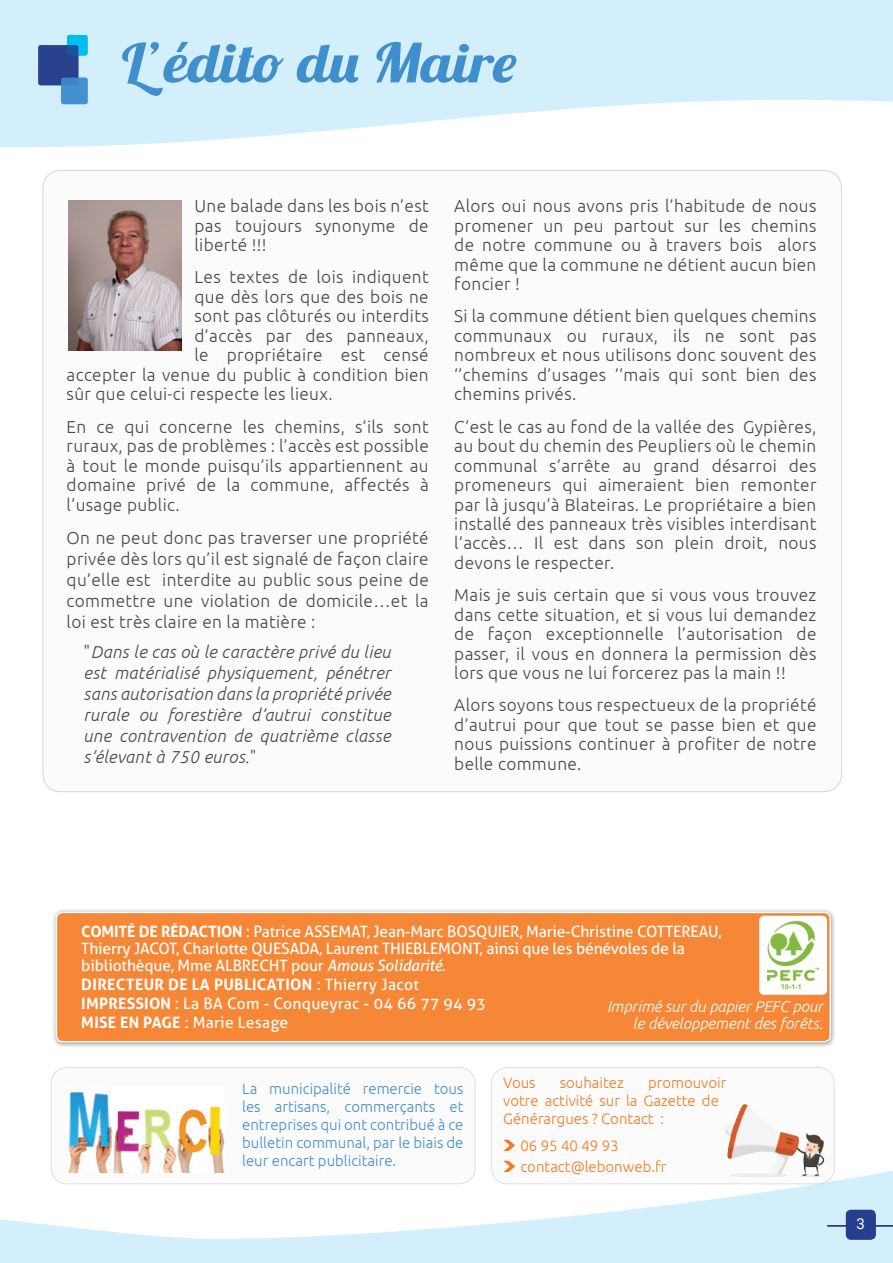
<style>
.page{position:relative;width:893px;height:1263px;background:#fff}
.page>*{position:absolute;margin:0;border:0;box-sizing:border-box;transform-origin:0 0}
.t1{font:54px "Lobster 1.4";color:#408fcd;scale:1.15 1}
.t2{font:300 17.25px/19.5px "Ubuntu";letter-spacing:.02em;color:#454647;text-align:justify}
.t3{font:italic 300 17.25px/21px "Ubuntu";letter-spacing:.02em;color:#454647;text-align:justify}
.t4{font:15.6px/16.8px "Aller";letter-spacing:-.01em;color:#fff}
.t5{font:15.6px/19px "Aller";letter-spacing:.015em;color:#fff}
.t6{font:italic 300 15.6px/17.1px "Ubuntu";color:#fff;text-align:right}
.t7{font:300 15px/18px "Ubuntu";color:#408fcd;text-align:justify}
.t8{font:300 15px/18px "Ubuntu";color:#f47921}
.t9{font:15px "Roboto";color:#fff}
.s1{font-style:normal}
.s2{font-weight:700}
.s3{font-style:italic}
.s4{font-family:"Spy Agency Expanded";font-weight:400;font-size:18px}
</style>
<div class="page">
<svg style="left:0;top:1067px;width:893px;height:196px"></svg>
<svg style="left:0;top:0;width:893px;height:334px;fill:#d3effb"></svg>
<div style="left:51px;top:1067px;width:424px;height:117px;background:#fafafa;border-radius:16px"></div>
<div style="left:51px;top:1067px;width:424px;height:117px;border:1px solid #cdced0;border-radius:16px"></div>
<img style="left:68px;top:1091px;width:157px;height:81px">
<div style="left:492px;top:1067px;width:342px;height:117px;background:#fafafa;border-radius:16px"></div>
<div style="left:491px;top:1067px;width:343px;height:117px;border:1px solid #cdced0;border-radius:16px"></div>
<img style="left:726px;top:1104px;width:99px;height:73px">
<div style="left:52px;top:908px;width:785px;height:140px;background:#231f20;opacity:.46"></div>
<div style="left:56px;top:912px;width:774px;height:130px;background:#f58737;border-radius:6px"></div>
<div style="left:56px;top:912px;width:775px;height:130px;border:1px solid #fff;border-radius:6px"></div>
<div style="left:759px;top:916px;width:68px;height:79px;background:#fff;border-radius:5px"></div>
<img style="left:767px;top:920px;width:53px;height:70px">
<div style="left:43px;top:170px;width:799px;height:622px;background:#fbfbfb;border-radius:18px"></div>
<img style="left:68px;top:200px;width:114px;height:151px">
<div style="left:846px;top:1210px;width:30px;height:29px;background:#253f8e;border-radius:5px"></div>
<hr style="left:828px;top:1225px;width:65px;height:1px;background:#253f8e">
<div style="left:67px;top:35px;width:21px;height:21px;background:#01bdf2;border-radius:3px"></div>
<div style="left:38px;top:45px;width:40px;height:40px;background:#253f8e;border-radius:3px"></div>
<div style="left:61px;top:78px;width:27px;height:26px;background:linear-gradient(to bottom,#3f8ac8,#4493d0);border-radius:2px"></div>
<h1 class="t1" style="left:122px;top:28px;width:345px">L’édito du Maire</h1>
<p class="t2" style="left:195px;top:196px;width:236px">Une balade dans les bois n’est pas toujours synonyme de liberté !!!</p>
<p class="t2" style="left:195px;top:267px;width:236px">Les textes de lois indiquent</p>
<p class="t2" style="left:195px;top:287px;width:236px">que dès lors que des bois ne</p>
<p class="t2" style="left:195px;top:306px;width:236px">sont pas clôturés ou interdits</p>
<p class="t2" style="left:195px;top:326px;width:236px">d’accès par des panneaux,</p>
<p class="t2" style="left:195px;top:345px;width:236px">le propriétaire est censé</p>
<p class="t2" style="left:67px;top:365px;width:364px">accepter la venue du public à condition bien</p>
<p class="t2" style="left:67px;top:384px;width:267px">sûr que celui-ci respecte les lieux.</p>
<p class="t2" style="left:67px;top:416px;width:364px">En ce qui concerne les chemins, s’ils sont ruraux, pas de problèmes : l’accès est possible à tout le monde puisqu’ils appartiennent au domaine privé de la commune, affectés à l’usage public.</p>
<p class="t2" style="left:67px;top:527px;width:364px;line-height:21px">On ne peut donc pas traverser une propriété privée dès lors qu’il est signalé de façon claire qu’elle est interdite au public sous peine de commettre une violation de domicile…et la loi est très claire en la matière :</p>
<p class="t3" style="left:84px;top:641px;width:308px"><span class="s1">"</span>Dans le cas où le caractère privé du lieu est matérialisé physiquement, pénétrer sans autorisation dans la propriété privée rurale ou forestière d’autrui constitue une contravention de quatrième classe s’élevant à 750 euros.<span class="s1">"</span></p>
<p class="t2" style="left:454px;top:196px;width:364px">Alors oui nous avons pris l’habitude de nous promener un peu partout sur les chemins de notre commune ou à travers bois alors même que la commune ne détient aucun bien foncier !</p>
<p class="t2" style="left:454px;top:306px;width:364px">Si la commune détient bien quelques chemins communaux ou ruraux, ils ne sont pas nombreux et nous utilisons donc souvent des ‘’chemins d’usages ’’mais qui sont bien des chemins privés.</p>
<p class="t2" style="left:454px;top:416px;width:364px">C’est le cas au fond de la vallée des Gypières, au bout du chemin des Peupliers où le chemin communal s’arrête au grand désarroi des promeneurs qui aimeraient bien remonter par là jusqu’à Blateiras. Le propriétaire a bien installé des panneaux très visibles interdisant l’accès… Il est dans son plein droit, nous devons le respecter.</p>
<p class="t2" style="left:454px;top:585px;width:364px">Mais je suis certain que si vous vous trouvez dans cette situation, et si vous lui demandez de façon exceptionnelle l’autorisation de passer, il vous en donnera la permission dès lors que vous ne lui forcerez pas la main !!</p>
<p class="t2" style="left:454px;top:695px;width:364px">Alors soyons tous respectueux de la propriété d’autrui pour que tout se passe bien et que nous puissions continuer à profiter de notre belle commune.</p>
<p class="t4" style="left:81px;top:923px;width:642px"><span class="s2">COMITÉ DE RÉDACTION</span> : Patrice ASSEMAT, Jean-Marc BOSQUIER, Marie-Christine COTTEREAU,<br>Thierry JACOT, Charlotte QUESADA, Laurent THIEBLEMONT, ainsi que les bénévoles de la bibliothèque, Mme ALBRECHT pour <span class="s3">Amous Solidarité</span>.</p>
<p class="t5" style="left:81px;top:975px;width:406px"><span class="s2">DIRECTEUR DE LA PUBLICATION</span> : Thierry Jacot<br><span class="s2">IMPRESSION</span> : La BA Com - Conqueyrac - 04 66 77 94 93<br><span class="s2">MISE EN PAGE</span> : Marie Lesage</p>
<p class="t6" style="left:607px;top:998px;width:217px">Imprimé sur du papier PEFC pour le développement des forêts.</p>
<p class="t7" style="left:242px;top:1079px;width:223px">La municipalité remercie tous les artisans, commerçants et entreprises qui ont contribué à ce bulletin communal, par le biais de leur encart publicitaire.</p>
<p class="t8" style="left:503px;top:1073px;width:34px">Vous</p>
<p class="t8" style="left:560px;top:1073px;width:66px">souhaitez</p>
<p class="t8" style="left:503px;top:1073px;width:225px;text-indent:145px">promouvoir votre activité sur la Gazette de<br>Générargues ? Contact :</p>
<p class="t8" style="left:503px;top:1134px;width:165px;line-height:21px"><span class="s4">&gt;</span> 06 95 40 49 93<br><span class="s4">&gt;</span> contact@lebonweb.fr</p>
<p class="t9" style="left:856px;top:1213px;width:10px">3</p>
</div>
